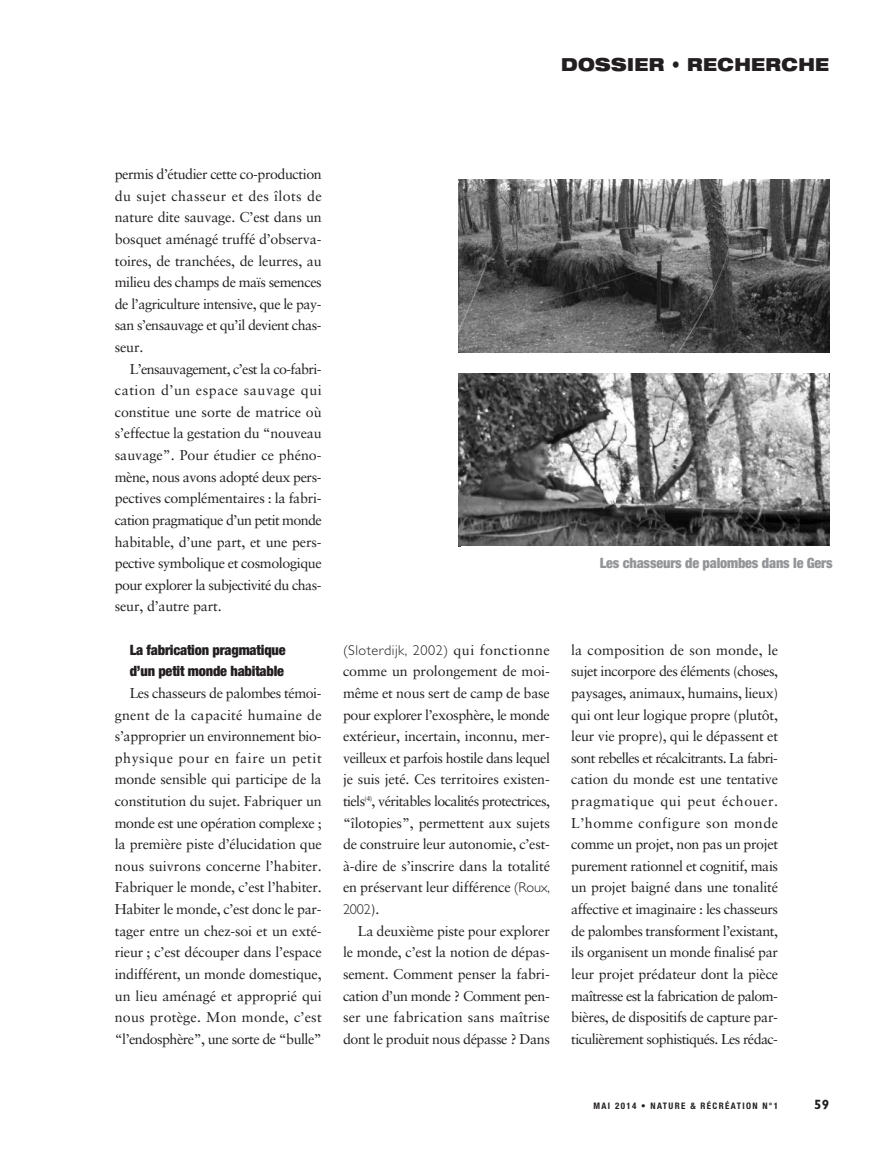
<style>
.page{position:relative;width:893px;height:1149px;background:#fff}
.page>*{position:absolute;margin:0;border:0;box-sizing:border-box;transform-origin:0 0}
.t1{font:900 expanded 18px "Helvetica Neue";letter-spacing:.025em;color:#231f20;scale:.9 1}
.t2{font:14.25px/21.6px "Sabon LT Std";letter-spacing:-.03em;color:#231f20;text-align:justify}
.t3{font:900 condensed 14.25px/21.6px "Helvetica Neue";letter-spacing:-.01em;color:#231f20}
.t4{font:300 14.25px "Gill Sans Std";letter-spacing:.035em;color:#231f20}
.t5{font:900 condensed 14.25px "Helvetica Neue";letter-spacing:-.01em;color:#939598}
.t6{font:700 13.5px "Gill Sans Std";color:#231f20}
.t7{font:700 condensed 9px "Helvetica Neue";letter-spacing:.15em;color:#231f20}
.s1{font-family:"Sabon LT Std";font-weight:400}
.s2{font-family:"Gill Sans Std";font-weight:300}
</style>
<div class="page">
<img style="left:459px;top:179px;width:370px;height:173px">
<img style="left:458px;top:373px;width:372px;height:173px">
<p class="t1" style="left:561px;top:58px;width:299px">DOSSIER • RECHERCHE</p>
<p class="t2" style="left:115px;top:164px;width:208px">permis d’étudier cette co-production du sujet chasseur et des îlots de nature dite sauvage. C’est dans un bosquet aménagé truffé d’observa&shy;toires, de tranchées, de leurres, au milieu des champs de maïs semences de l’agriculture intensive, que le pay&shy;san s’ensauvage et qu’il devient chas&shy;seur.</p>
<p class="t2" style="left:115px;top:359px;width:208px;text-indent:15px">L’ensauvagement, c’est la co-fabri&shy;cation d’un espace sauvage qui constitue une sorte de matrice où s’effectue la gestation du “nouveau sauvage”. Pour étudier ce phéno&shy;mène, nous avons adopté deux pers&shy;pectives complémentaires : la fabri&shy;cation pragmatique d’un petit monde habitable, d’une part, et une pers&shy;pective symbolique et cosmologique pour explorer la subjectivité du chas&shy;seur, d’autre part.</p>
<p class="t3" style="left:130px;top:639px;width:157px">La fabrication pragmatique d’un petit monde habitable</p>
<p class="t2" style="left:115px;top:683px;width:208px;text-indent:15px">Les chasseurs de palombes témoi&shy;gnent de la capacité humaine de s’approprier un environnement bio&shy;physique pour en faire un petit monde sensible qui participe de la constitution du sujet. Fabriquer un monde est une opération complexe ; la première piste d’élucidation que nous suivrons concerne l’habiter.<br>Fabriquer le monde, c’est l’habiter.<br>Habiter le monde, c’est donc le par&shy;tager entre un chez-soi et un exté&shy;rieur ; c’est découper dans l’espace indifférent, un monde domestique, un lieu aménagé et approprié qui nous protège. Mon monde, c’est “l’endosphère”, une sorte de “bulle”</p>
<p class="t4" style="left:343px;top:644px;width:208px">(Sloterdijk, 2002) <span class="s1">qui fonctionne</span></p>
<p class="t2" style="left:343px;top:661px;width:208px">comme un prolongement de moi&shy;même et nous sert de camp de base pour explorer l’exosphère, le monde extérieur, incertain, inconnu, mer&shy;veilleux et parfois hostile dans lequel je suis jeté. Ces territoires existen&shy;tiels<sup>(4)</sup>, véritables localités protectrices, “îlotopies”, permettent aux sujets de construire leur autonomie, c’est&shy;à-dire de s’inscrire dans la totalité en préservant leur différence <span class="s2">(Roux,</span></p>
<p class="t4" style="left:343px;top:903px;width:38px">2002<span class="s1">).</span></p>
<p class="t2" style="left:343px;top:920px;width:208px;text-indent:15px">La deuxième piste pour explorer le monde, c’est la notion de dépas&shy;sement. Comment penser la fabri&shy;cation d’un monde ? Comment pen&shy;ser une fabrication sans maîtrise dont le produit nous dépasse ? Dans</p>
<p class="t5" style="left:600px;top:558px;width:234px">Les chasseurs de palombes dans le Gers</p>
<p class="t2" style="left:571px;top:640px;width:208px">la composition de son monde, le sujet incorpore des éléments (choses, paysages, animaux, humains, lieux) qui ont leur logique propre (plutôt, leur vie propre), qui le dépassent et sont rebelles et récalcitrants. La fabri&shy;cation du monde est une tentative pragmatique qui peut échouer.<br>L’homme configure son monde comme un projet, non pas un projet purement rationnel et cognitif, mais un projet baigné dans une tonalité affective et imaginaire : les chasseurs de palombes transforment l’existant, ils organisent un monde finalisé par leur projet prédateur dont la pièce maîtresse est la fabrication de palom&shy;bières, de dispositifs de capture par&shy;ticulièrement sophistiqués. Les rédac-</p>
<p class="t7" style="left:593px;top:1097px;width:186px">MAI 2014 • NATURE &amp; RÉCRÉATION N°1</p>
<p class="t6" style="left:814px;top:1098px;width:16px">59</p>
</div>
